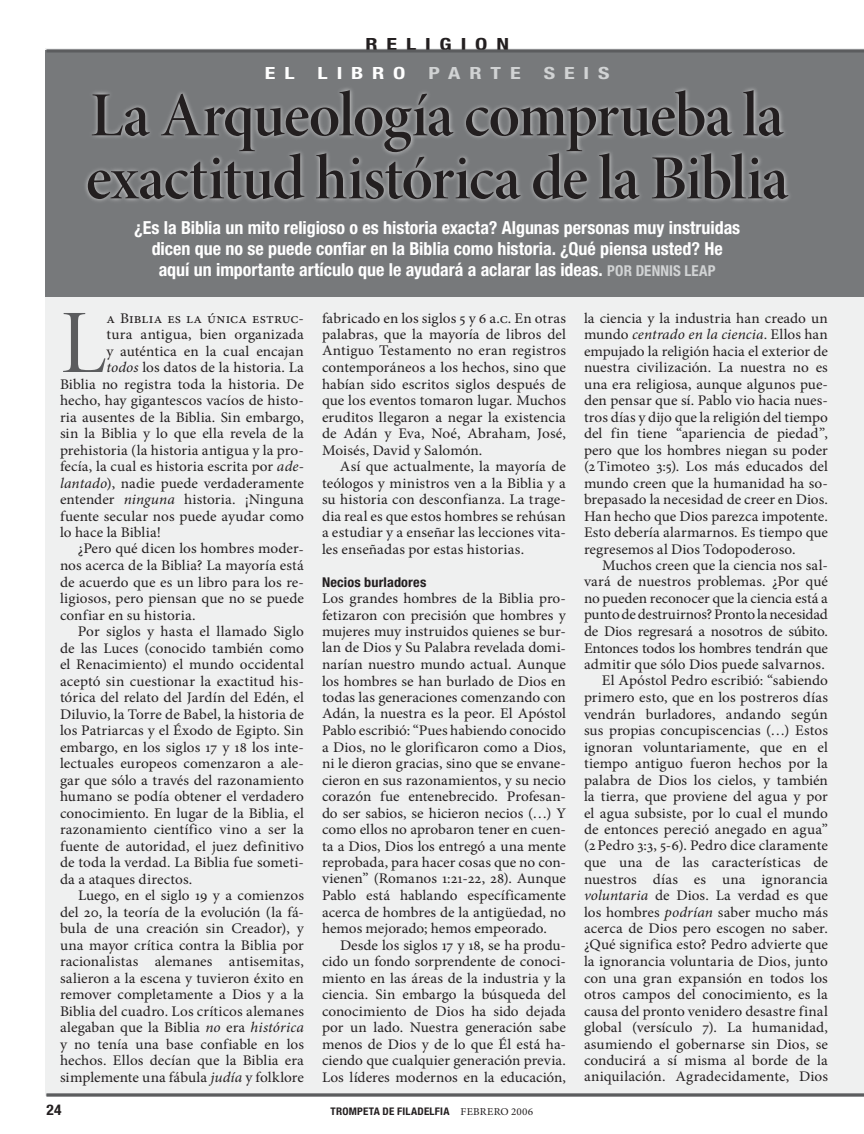
<style>
.page{position:relative;width:864px;height:1134px;background:#fff}
.page>*{position:absolute;margin:0;border:0;box-sizing:border-box;transform-origin:0 0}
.t1{font:91.05px "Minion Pro Disp";color:#5b5c5e}
.t2{font:63px/63px "Minion Pro Semibold Disp";letter-spacing:-.015em;color:#231f20}
.t3{font:700 condensed 18px "Helvetica Neue LT Std";color:#fff}
.t4{font:700 condensed 16.8px "Helvetica Neue LT Std";color:#d1d3d4;scale:1.31 1}
.t5{font:700 condensed 16.8px "Helvetica Neue LT Std";letter-spacing:.405em;color:#231f20;scale:1.31 1}
.t6{font:700 condensed 16.8px "Helvetica Neue LT Std";color:#fff;scale:1.31 1}
.t7{font:700 condensed 15px "Helvetica Neue LT Std";color:#d1d3d4}
.t8{font:14.7px/16.5px "Minion Pro";color:#231f20;text-align:justify;scale:1.04 1}
.t9{font:700 condensed 14.7px "Helvetica Neue LT Std";color:#231f20;scale:1.05 1}
.t10{font:700 condensed 13.5px "Helvetica Neue LT Std";letter-spacing:.01em;color:#231f20;scale:1.05 1}
.t11{font:700 condensed 10.5px "Helvetica Neue LT Std";color:#231f20;scale:1.05 1}
.t12{font:10.5px "Minion Pro";color:#231f20;scale:1.05 1}
.s1{font-size:15px;color:#d1d3d4}
.s2{font-style:italic}
</style>
<div class="page">
<div style="left:46px;top:49px;width:818px;height:1047px;background:#eff0f0"></div>
<div style="left:46px;top:50px;width:818px;height:247px;background:#77797b"></div>
<div style="left:82px;top:85px;width:711px;height:120px;background:#fff;opacity:.75"></div>
<hr style="left:46px;top:50px;width:818px;height:2px;background:#5b5c5e">
<hr style="left:46px;top:1094px;width:818px;height:2px;background:#5b5c5e">
<p class="t5" style="left:365px;top:33px;width:111px">RELIGION</p>
<p class="t6" style="left:265px;top:63px;width:20px">E l</p>
<p class="t6" style="left:318px;top:63px;width:29px">L ibro</p>
<p class="t4" style="left:428px;top:63px;width:30px">P arte</p>
<p class="t4" style="left:544px;top:63px;width:28px">S eis</p>
<h2 class="t2" style="left:86px;top:85px;width:704px">La Arqueología comprueba la exactitud histórica de la Biblia</h2>
<p class="t3" style="left:134px;top:217px;width:608px">¿Es la Biblia un mito religioso o es historia exacta? Algunas personas muy instruidas</p>
<p class="t3" style="left:152px;top:238px;width:573px">dicen que no se puede confiar en la Biblia como historia. ¿Qué piensa usted? He</p>
<p class="t3" style="left:159px;top:259px;width:494px">aquí un importante artículo que le ayudará a aclarar las ideas. <span class="s1">Por Dennis</span></p>
<p class="t7" style="left:685px;top:262px;width:16px">Leap</p>
<h1 class="t1" style="left:60px;top:289px;width:48px">L</h1>
<p class="t8" style="left:106px;top:310px;width:192px">a Biblia es la única estruc-</p>
<p class="t8" style="left:106px;top:326px;width:192px">tura antigua, bien organizada</p>
<p class="t8" style="left:106px;top:343px;width:192px">y auténtica en la cual encajan</p>
<p class="t8" style="left:106px;top:359px;width:192px"><span class="s2">todos</span> los datos de la historia. La</p>
<p class="t8" style="left:60px;top:376px;width:236px">Biblia no registra toda la historia. De</p>
<p class="t8" style="left:60px;top:392px;width:236px">hecho, hay gigantescos vacíos de histo-</p>
<p class="t8" style="left:60px;top:409px;width:236px">ria ausentes de la Biblia. Sin embargo,</p>
<p class="t8" style="left:60px;top:425px;width:236px">sin la Biblia y lo que ella revela de la</p>
<p class="t8" style="left:60px;top:442px;width:236px">prehistoria (la historia antigua y la pro-</p>
<p class="t8" style="left:60px;top:458px;width:236px">fecía, la cual es historia escrita por <span class="s2">ade-</span></p>
<p class="t8" style="left:60px;top:475px;width:236px"><span class="s2">lantado</span>), nadie puede verdaderamente</p>
<p class="t8" style="left:60px;top:491px;width:236px">entender <span class="s2">ninguna</span> historia. ¡Ninguna</p>
<p class="t8" style="left:60px;top:508px;width:236px">fuente secular nos puede ayudar como</p>
<p class="t8" style="left:60px;top:524px;width:99px">lo hace la Biblia!</p>
<p class="t8" style="left:78px;top:541px;width:219px">¿Pero qué dicen los hombres moder-</p>
<p class="t8" style="left:60px;top:557px;width:236px">nos acerca de la Biblia? La mayoría está</p>
<p class="t8" style="left:60px;top:574px;width:236px">de acuerdo que es un libro para los re-</p>
<p class="t8" style="left:60px;top:590px;width:236px">ligiosos, pero piensan que no se puede</p>
<p class="t8" style="left:60px;top:607px;width:132px">confiar en su historia.</p>
<p class="t8" style="left:78px;top:623px;width:219px">Por siglos y hasta el llamado Siglo</p>
<p class="t8" style="left:60px;top:640px;width:236px">de las Luces (conocido también como</p>
<p class="t8" style="left:60px;top:656px;width:236px">el Renacimiento) el mundo occidental</p>
<p class="t8" style="left:60px;top:673px;width:236px">aceptó sin cuestionar la exactitud his-</p>
<p class="t8" style="left:60px;top:689px;width:236px">tórica del relato del Jardín del Edén, el</p>
<p class="t8" style="left:60px;top:706px;width:236px">Diluvio, la Torre de Babel, la historia de</p>
<p class="t8" style="left:60px;top:722px;width:236px">los Patriarcas y el Éxodo de Egipto. Sin</p>
<p class="t8" style="left:60px;top:739px;width:236px">embargo, en los siglos 17 y 18 los inte-</p>
<p class="t8" style="left:60px;top:755px;width:236px">lectuales europeos comenzaron a ale-</p>
<p class="t8" style="left:60px;top:772px;width:236px">gar que sólo a través del razonamiento</p>
<p class="t8" style="left:60px;top:788px;width:236px">humano se podía obtener el verdadero</p>
<p class="t8" style="left:60px;top:805px;width:236px">conocimiento. En lugar de la Biblia, el</p>
<p class="t8" style="left:60px;top:821px;width:236px">razonamiento científico vino a ser la</p>
<p class="t8" style="left:60px;top:838px;width:236px">fuente de autoridad, el juez definitivo</p>
<p class="t8" style="left:60px;top:854px;width:236px">de toda la verdad. La Biblia fue someti-</p>
<p class="t8" style="left:60px;top:871px;width:129px">da a ataques directos.</p>
<p class="t8" style="left:78px;top:887px;width:219px">Luego, en el siglo 19 y a comienzos</p>
<p class="t8" style="left:60px;top:904px;width:236px">del 20, la teoría de la evolución (la fá-</p>
<p class="t8" style="left:60px;top:920px;width:236px">bula de una creación sin Creador), y</p>
<p class="t8" style="left:60px;top:937px;width:236px">una mayor crítica contra la Biblia por</p>
<p class="t8" style="left:60px;top:953px;width:236px">racionalistas alemanes antisemitas,</p>
<p class="t8" style="left:60px;top:970px;width:236px">salieron a la escena y tuvieron éxito en</p>
<p class="t8" style="left:60px;top:986px;width:236px">remover completamente a Dios y a la</p>
<p class="t8" style="left:60px;top:1003px;width:236px">Biblia del cuadro. Los críticos alemanes</p>
<p class="t8" style="left:60px;top:1019px;width:236px">alegaban que la Biblia <span class="s2">no</span> era <span class="s2">histórica</span></p>
<p class="t8" style="left:60px;top:1036px;width:236px">y no tenía una base confiable en los</p>
<p class="t8" style="left:60px;top:1052px;width:236px">hechos. Ellos decían que la Biblia era</p>
<p class="t8" style="left:60px;top:1069px;width:236px">simplemente una fábula <span class="s2">judía</span> y folklore</p>
<p class="t8" style="left:322px;top:310px;width:236px">fabricado en los siglos 5 y 6 a.c. En otras palabras, que la mayoría de libros del Antiguo Testamento no eran registros contemporáneos a los hechos, sino que habían sido escritos siglos después de que los eventos tomaron lugar. Muchos eruditos llegaron a negar la existencia de Adán y Eva, Noé, Abraham, José, Moisés, David y Salomón.</p>
<p class="t8" style="left:322px;top:458px;width:236px;text-indent:18px">Así que actualmente, la mayoría de teólogos y ministros ven a la Biblia y a su historia con desconfianza. La trage&shy;dia real es que estos hombres se rehúsan a estudiar y a enseñar las lecciones vita&shy;les enseñadas por estas historias.</p>
<p class="t10" style="left:322px;top:574px;width:101px">Necios burladores</p>
<p class="t8" style="left:322px;top:590px;width:236px">Los grandes hombres de la Biblia pro&shy;fetizaron con precisión que hombres y mujeres muy instruidos quienes se bur&shy;lan de Dios y Su Palabra revelada domi&shy;narían nuestro mundo actual. Aunque los hombres se han burlado de Dios en todas las generaciones comenzando con Adán, la nuestra es la peor. El Apóstol Pablo escribió: “Pues habiendo conocido a Dios, no le glorificaron como a Dios, ni le dieron gracias, sino que se envane&shy;cieron en sus razonamientos, y su necio corazón fue entenebrecido. Profesan&shy;do ser sabios, se hicieron necios (…) Y como ellos no aprobaron tener en cuen&shy;ta a Dios, Dios los entregó a una mente reprobada, para hacer cosas que no con&shy;vienen” (Romanos 1:21-22, 28). Aunque Pablo está hablando específicamente acerca de hombres de la antigüedad, no hemos mejorado; hemos empeorado.</p>
<p class="t8" style="left:322px;top:937px;width:236px;text-indent:18px">Desde los siglos 17 y 18, se ha produ&shy;cido un fondo sorprendente de conoci&shy;miento en las áreas de la industria y la ciencia. Sin embargo la búsqueda del conocimiento de Dios ha sido dejada por un lado. Nuestra generación sabe menos de Dios y de lo que Él está ha&shy;ciendo que cualquier generación previa.<br>Los líderes modernos en la educación,</p>
<p class="t9" style="left:46px;top:1100px;width:16px">24</p>
<p class="t11" style="left:331px;top:1104px;width:7px">trompeta</p>
<p class="t11" style="left:383px;top:1104px;width:25px">de filadel</p>
<p class="t11" style="left:435px;top:1104px;width:11px">fia</p>
<p class="t12" style="left:461px;top:1104px;width:8px">febrero</p>
<p class="t12" style="left:511px;top:1104px;width:23px">2006</p>
<p class="t8" style="left:584px;top:310px;width:236px">la ciencia y la industria han creado un mundo <span class="s2">centrado en la ciencia</span>. Ellos han empujado la religión hacia el exterior de nuestra civilización. La nuestra no es una era religiosa, aunque algunos pue&shy;den pensar que sí. Pablo vio hacia nues&shy;tros días y dijo que la religión del tiempo del fin tiene “apariencia de piedad”, pero que los hombres niegan su poder (2Timoteo 3:5). Los más educados del mundo creen que la humanidad ha so&shy;brepasado la necesidad de creer en Dios.<br>Han hecho que Dios parezca impotente.<br>Esto debería alarmarnos. Es tiempo que regresemos al Dios Todopoderoso.</p>
<p class="t8" style="left:584px;top:557px;width:236px;text-align:right">Muchos creen que la ciencia nos sal&shy;vará de nuestros problemas. ¿Por qué no pueden reconocer que la ciencia está a punto de destruirnos? Pronto la necesidad de Dios regresará a nosotros de súbito.<br>Entonces todos los hombres tendrán que admitir que sólo Dios puede salvarnos.<br>El Apóstol Pedro escribió: “sabiendo primero esto, que en los postreros días vendrán burladores, andando según sus propias concupiscencias (…) Estos ignoran voluntariamente, que en el tiempo antiguo fueron hechos por la palabra de Dios los cielos, y también la tierra, que proviene del agua y por el agua subsiste, por lo cual el mundo de entonces pereció anegado en agua” (2 Pedro 3:3, 5-6). Pedro dice claramente que una de las características de nuestros días es una ignorancia <span class="s2">voluntaria</span> de Dios. La verdad es que los hombres <span class="s2">podrían</span> saber mucho más acerca de Dios pero escogen no saber. ¿Qué significa esto? Pedro advierte que la ignorancia voluntaria de Dios, junto con una gran expansión en todos los otros campos del conocimiento, es la causa del pronto venidero desastre final global (versículo 7). La humanidad, asumiendo el gobernarse sin Dios, se conducirá a sí misma al borde de la aniquilación. Agradecidamente, Dios</p>
</div>
